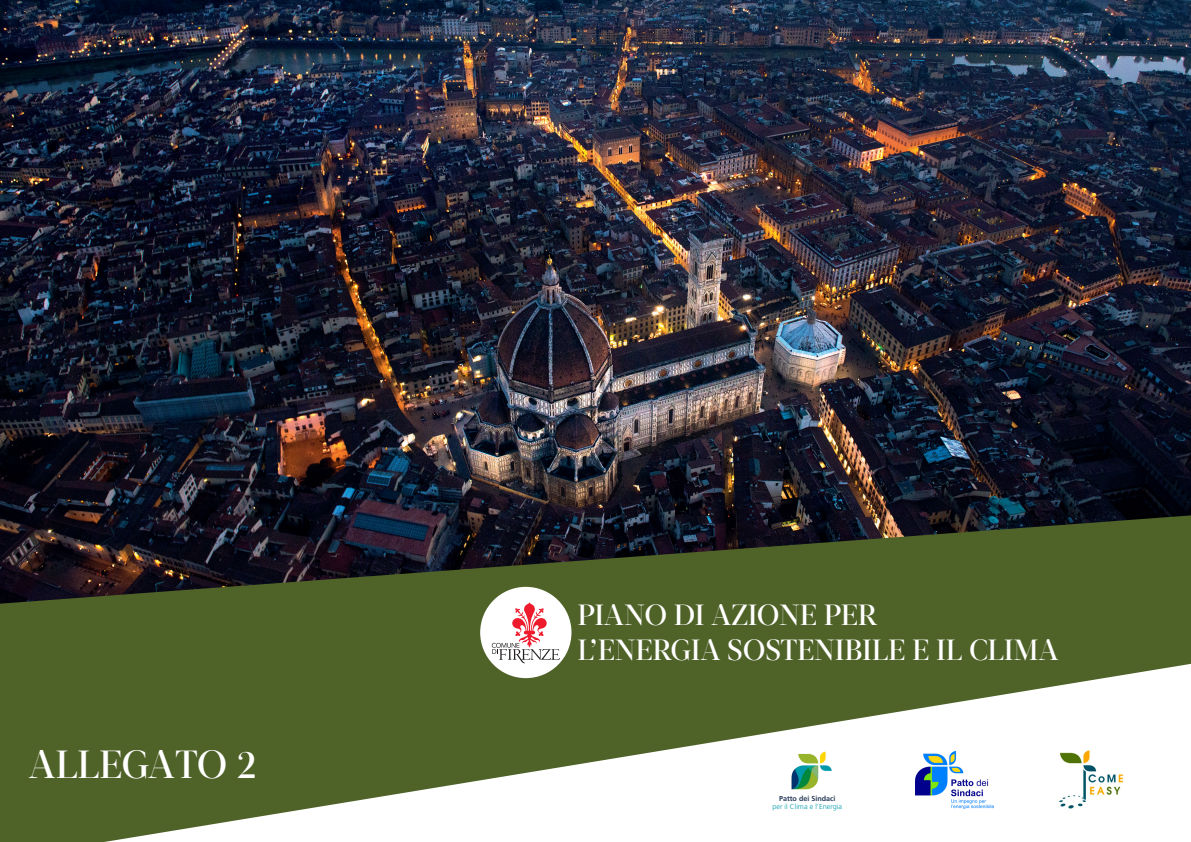
<style>
.page{position:relative;width:1191px;height:842px;background:#fff}
.page>*{position:absolute;margin:0;border:0;box-sizing:border-box;transform-origin:0 0}
.t1{font:500 39px "Acta Display W04";letter-spacing:-.01em;color:#fff}
.t2{font:500 29px "Acta Display W04";letter-spacing:-.01em;color:#fff}
.t3{font:300 7.2px "Frutiger";letter-spacing:.005em;color:#019aaa}
.t4{font:700 7.2px "Frutiger";color:#293a58}
</style>
<div class="page">
<svg style="left:0;top:604px;width:1191px;height:238px;fill:#4f6228"></svg>
<img style="left:0;top:0;width:1191px;height:604px">
<img style="left:915px;top:751px;width:78px;height:58px">
<img style="left:1056px;top:749px;width:69px;height:63px">
<img style="left:769px;top:748px;width:76px;height:45px">
<div style="left:480px;top:587px;width:91px;height:91px;background:#fff;border-radius:50%"></div>
<svg style="left:492px;top:602px;width:68px;height:61px"></svg>
<p class="t1" style="left:28px;top:741px;width:230px">ALLEGATO 2</p>
<p class="t2" style="left:577px;top:598px;width:302px">PIANO DI AZIONE PER</p>
<p class="t2" style="left:577px;top:633px;width:482px">L’ENERGIA SOSTENIBILE E IL CLIMA</p>
<p class="t4" style="left:779px;top:794px;width:58px">Patto dei Sindaci</p>
<p class="t3" style="left:772px;top:802px;width:71px">per il Clima e l’Energia</p>
</div>
